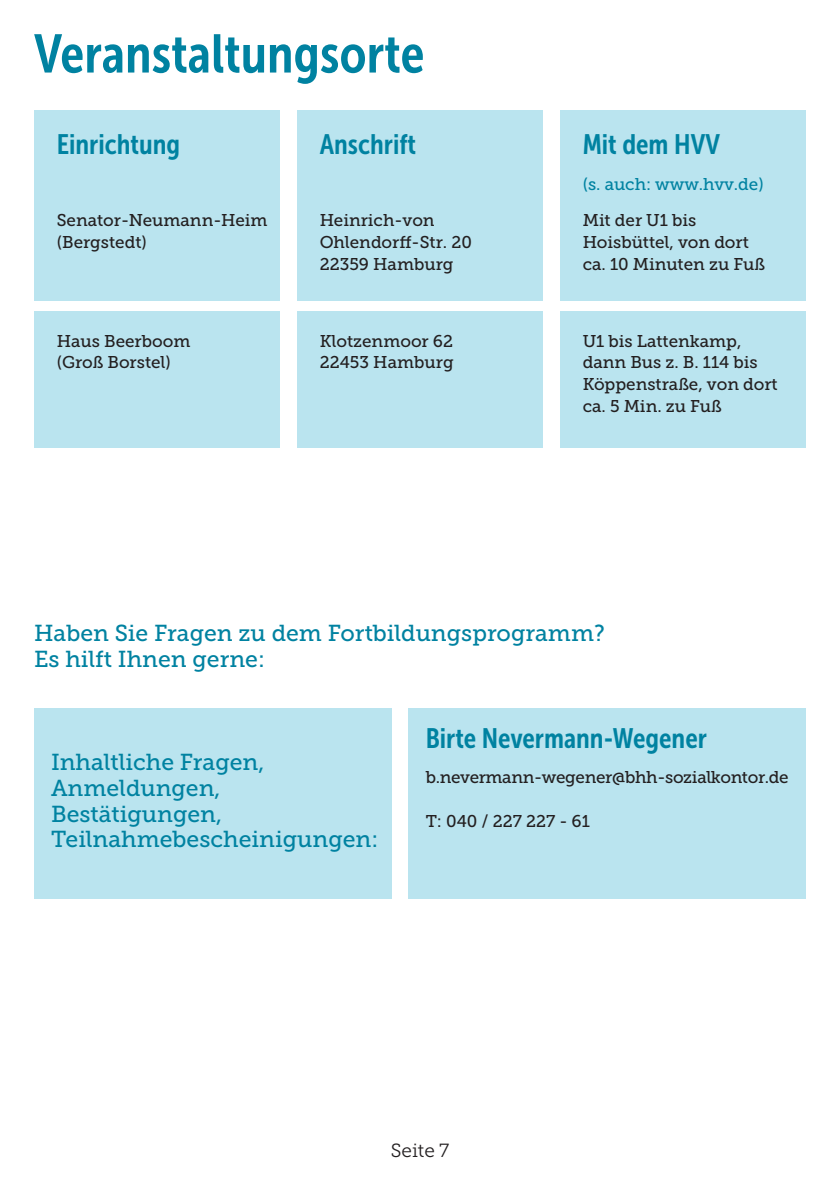
<style>
.page{position:relative;width:840px;height:1191px;background:#fff}
.page>*{position:absolute;margin:0;border:0;box-sizing:border-box;transform-origin:0 0}
.t1{font:54px "Museo Sans Cond 700";color:#0082a1}
.t2{font:28px "Museo Sans Cond 700";color:#0082a1}
.t3{font:23px/25.8px "Museo Slab 500";color:#0082a1}
.t4{font:19px "Museo Slab 300";color:#231f20}
.t5{font:17px/21.8px "Museo Slab 500";color:#231f20}
.t6{font:17px "Museo Slab 500";letter-spacing:-.02em;color:#231f20}
.t7{font:17px "Museo Slab 500";color:#0082a1}
</style>
<div class="page">
<div style="left:34px;top:111px;width:246px;height:190px;background:#bae4ef"></div>
<div style="left:34px;top:708px;width:357px;height:190px;background:#bae4ef"></div>
<div style="left:34px;top:311px;width:246px;height:137px;background:#bae4ef"></div>
<div style="left:297px;top:111px;width:245px;height:190px;background:#bae4ef"></div>
<div style="left:408px;top:708px;width:397px;height:190px;background:#bae4ef"></div>
<div style="left:297px;top:311px;width:245px;height:137px;background:#bae4ef"></div>
<div style="left:559px;top:111px;width:246px;height:190px;background:#bae4ef"></div>
<div style="left:559px;top:311px;width:246px;height:137px;background:#bae4ef"></div>
<h1 class="t1" style="left:34px;top:24px;width:392px">Veranstaltungsorte</h1>
<h2 class="t2" style="left:57px;top:129px;width:125px">Einrichtung</h2>
<h2 class="t2" style="left:319px;top:129px;width:98px">Anschrift</h2>
<p class="t5" style="left:57px;top:209px;width:212px">Senator-Neumann-Heim (Bergstedt)</p>
<p class="t5" style="left:319px;top:209px;width:153px">Heinrich-von<br>Ohlendorff-Str. 20<br>22359 Hamburg</p>
<p class="t5" style="left:57px;top:330px;width:135px">Haus Beerboom (Groß Borstel)</p>
<p class="t5" style="left:319px;top:330px;width:135px">Klotzenmoor 62<br>22453 Hamburg</p>
<h2 class="t2" style="left:582px;top:129px;width:139px">Mit dem HVV</h2>
<p class="t7" style="left:582px;top:175px;width:182px">(s. auch: www.hvv.de)</p>
<p class="t5" style="left:582px;top:209px;width:184px">Mit der U1 bis<br>Hoisbüttel, von dort ca. 10 Minuten zu Fuß</p>
<p class="t5" style="left:582px;top:330px;width:196px">U1 bis Lattenkamp, dann Bus z. B. 114 bis<br>Köppenstraße, von dort ca. 5 Min. zu Fuß</p>
<h3 class="t3" style="left:34px;top:620px;width:572px">Haben Sie Fragen zu dem Fortbildungsprogramm?<br>Es hilft Ihnen gerne:</h3>
<h3 class="t3" style="left:51px;top:749px;width:328px">Inhaltliche Fragen,<br>Anmeldungen,<br>Bestätigungen,<br>Teilnahmebescheinigungen:</h3>
<h2 class="t2" style="left:425px;top:722px;width:283px">Birte Nevermann-Wegener</h2>
<p class="t6" style="left:425px;top:768px;width:364px">b.nevermann-wegener@bhh-sozialkontor.de</p>
<p class="t5" style="left:425px;top:810px;width:165px">T: 040 / 227 227 - 61</p>
<p class="t4" style="left:390px;top:1139px;width:60px">Seite 7</p>
</div>
